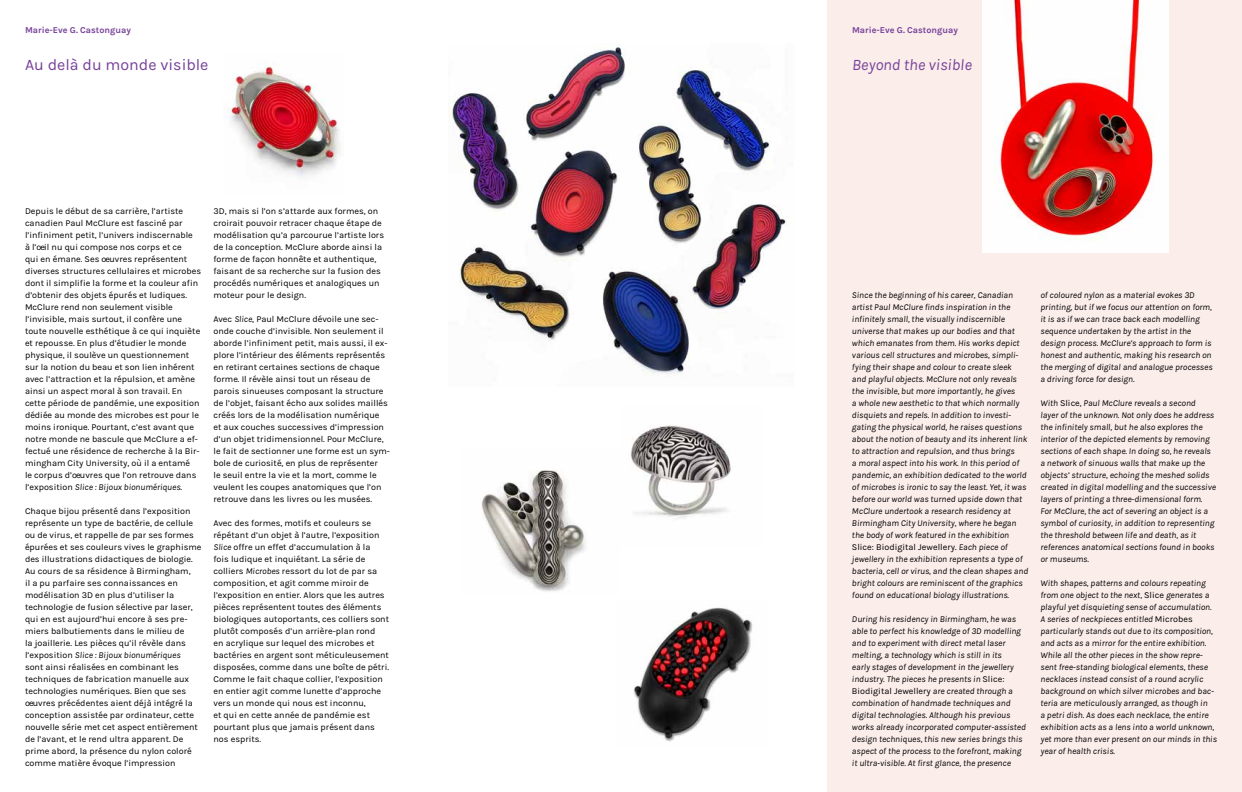
<style>
.page{position:relative;width:1242px;height:792px;background:#fff}
.page>*{position:absolute;margin:0;border:0;box-sizing:border-box;transform-origin:0 0}
.t1{font:16px "Karla";color:#774199}
.t2{font:italic 16px "Karla";color:#774199}
.t3{font:9px/12px "Karla";color:#000}
.t4{font:italic 9px/12px "Karla";color:#000}
.t5{font:700 9px "Karla";color:#774199}
.s1{font-style:italic}
.s2{font-style:normal}
</style>
<div class="page">
<div style="left:827px;top:0;width:415px;height:792px;background:#faedea"></div>
<img style="left:449px;top:47px;width:337px;height:328px">
<img style="left:226px;top:66px;width:114px;height:112px">
<img style="left:982px;top:0;width:186px;height:253px">
<img style="left:631px;top:425px;width:100px;height:94px">
<img style="left:481px;top:470px;width:105px;height:122px">
<img style="left:633px;top:607px;width:120px;height:135px">
<p class="t5" style="left:25px;top:27px;width:107px">Marie-Eve G. Castonguay</p>
<p class="t5" style="left:852px;top:27px;width:107px">Marie-Eve G. Castonguay</p>
<h1 class="t1" style="left:25px;top:56px;width:185px">Au delà du monde visible</h1>
<h1 class="t2" style="left:852px;top:56px;width:121px">Beyond the visible</h1>
<p class="t3" style="left:25px;top:205px;width:178px">Depuis le début de sa carrière, l’artiste canadien Paul McClure est fasciné par l’infiniment petit, l’univers indiscernable<br>à l’oeil nu qui compose nos corps et ce<br>qui en émane. Ses oeuvres représentent diverses structures cellulaires et microbes dont il simplifie la forme et la couleur afin d’obtenir des objets épurés et ludiques.<br>McClure rend non seulement visible l’invisible, mais surtout, il confère une toute nouvelle esthétique à ce qui inquiète et repousse. En plus d’étudier le monde physique, il soulève un questionnement sur la notion du beau et son lien inhérent avec l’attraction et la répulsion, et amène ainsi un aspect moral à son travail. En cette période de pandémie, une exposition dédiée au monde des microbes est pour le moins ironique. Pourtant, c’est avant que notre monde ne bascule que McClure a ef&shy;fectué une résidence de recherche à la Bir&shy;mingham City University, où il a entamé<br>le corpus d’oeuvres que l’on retrouve dans l’exposition <span class="s1">Slice : Bijoux bionumériques</span>.</p>
<p class="t3" style="left:25px;top:505px;width:178px">Chaque bijou présenté dans l’exposition représente un type de bactérie, de cellule ou de virus, et rappelle de par ses formes épurées et ses couleurs vives le graphisme des illustrations didactiques de biologie.<br>Au cours de sa résidence à Birmingham,<br>il a pu parfaire ses connaissances en modélisation 3D en plus d’utiliser la technologie de fusion sélective par laser, qui en est aujourd’hui encore à ses pre&shy;miers balbutiements dans le milieu de<br>la joaillerie. Les pièces qu’il révèle dans l’exposition <span class="s1">Slice : Bijoux bionumériques<br></span>sont ainsi réalisées en combinant les techniques de fabrication manuelle aux technologies numériques. Bien que ses oeuvres précédentes aient déjà intégré la conception assistée par ordinateur, cette nouvelle série met cet aspect entièrement de l’avant, et le rend ultra apparent. De prime abord, la présence du nylon coloré comme matière évoque l’impression</p>
<p class="t3" style="left:213px;top:205px;width:172px">3D, mais si l’on s’attarde aux formes, on croirait pouvoir retracer chaque étape de modélisation qu’a parcourue l’artiste lors de la conception. McClure aborde ainsi la forme de facon honnête et authentique, faisant de sa recherche sur la fusion des procédés numériques et analogiques un moteur pour le design.</p>
<p class="t3" style="left:213px;top:313px;width:178px">Avec <span class="s1">Slice</span>, Paul McClure dévoile une sec&shy;onde couche d’invisible. Non seulement il aborde l’infiniment petit, mais aussi, il ex&shy;plore l’intérieur des éléments représentés en retirant certaines sections de chaque forme. Il révèle ainsi tout un réseau de parois sinueuses composant la structure de l’objet, faisant écho aux solides maillés créés lors de la modélisation numérique<br>et aux couches successives d’impression d’un objet tridimensionnel. Pour McClure, le fait de sectionner une forme est un sym&shy;bole de curiosité, en plus de représenter<br>le seuil entre la vie et la mort, comme le veulent les coupes anatomiques que l’on retrouve dans les livres ou les musées.</p>
<p class="t3" style="left:213px;top:517px;width:177px">Avec des formes, motifs et couleurs se répétant d’un objet à l’autre, l’exposition <span class="s1">Slice</span> offre un effet d’accumulation à la<br>fois ludique et inquiétant. La série de colliers <span class="s1">Microbes</span> ressort du lot de par sa composition, et agit comme miroir de l’exposition en entier. Alors que les autres pièces représentent toutes des éléments biologiques autoportants, ces colliers sont plutôt composés d’un arrière-plan rond<br>en acrylique sur lequel des microbes et bactéries en argent sont méticuleusement disposées, comme dans une boîte de pétri.<br>Comme le fait chaque collier, l’exposition en entier agit comme lunette d’approche vers un monde qui nous est inconnu,<br>et qui en cette année de pandémie est pourtant plus que jamais présent dans nos esprits.</p>
<p class="t4" style="left:852px;top:290px;width:178px">Since the beginning of his career, Canadian artist Paul McClure finds inspiration in the infinitely small, the visually indiscernible universe that makes up our bodies and that which emanates from them. His works depict various cell structures and microbes, simpli&shy;fying their shape and colour to create sleek and playful objects. McClure not only reveals the invisible, but more importantly, he gives<br>a whole new aesthetic to that which normally disquiets and repels. In addition to investi&shy;gating the physical world, he raises questions about the notion of beauty and its inherent link to attraction and repulsion, and thus brings<br>a moral aspect into his work. In this period of pandemic, an exhibition dedicated to the world of microbes is ironic to say the least. Yet, it was before our world was turned upside down that McClure undertook a research residency at Birmingham City University, where he began the body of work featured in the exhibition <span class="s2">Slice: Biodigital Jewellery.</span> Each piece of jewellery in the exhibition represents a type of bacteria, cell or virus, and the clean shapes and bright colours are reminiscent of the graphics found on educational biology illustrations.</p>
<p class="t4" style="left:852px;top:614px;width:175px">During his residency in Birmingham, he was able to perfect his knowledge of 3D modelling and to experiment with direct metal laser melting, a technology which is still in its<br>early stages of development in the jewellery industry. The pieces he presents in <span class="s2">Slice:<br>Biodigital Jewellery</span> are created through a combination of handmade techniques and digital technologies. Although his previous works already incorporated computer-assisted design techniques, this new series brings this aspect of the process to the forefront, making it ultra-visible. At first glance, the presence</p>
<p class="t4" style="left:1040px;top:289px;width:174px">of coloured nylon as a material evokes 3D printing, but if we focus our attention on form, it is as if we can trace back each modelling sequence undertaken by the artist in the design process. McClure’s approach to form is honest and authentic, making his research on the merging of digital and analogue processes a driving force for design.</p>
<p class="t4" style="left:1040px;top:397px;width:177px">With <span class="s2">Slice</span>, Paul McClure reveals a second<br>layer of the unknown. Not only does he address the infinitely small, but he also explores the interior of the depicted elements by removing sections of each shape. In doing so, he reveals a network of sinuous walls that make up the objects’ structure, echoing the meshed solids created in digital modelling and the successive layers of printing a three-dimensional form.<br>For McClure, the act of severing an object is a symbol of curiosity, in addition to representing the threshold between life and death, as it references anatomical sections found in books or museums.</p>
<p class="t4" style="left:1040px;top:577px;width:178px">With shapes, patterns and colours repeating from one object to the next, <span class="s2">Slice</span> generates a playful yet disquieting sense of accumulation.<br>A series of neckpieces entitled <span class="s2">Microbes </span>particularly stands out due to its composition, and acts as a mirror for the entire exhibition.<br>While all the other pieces in the show repre&shy;sent free-standing biological elements, these necklaces instead consist of a round acrylic background on which silver microbes and bac&shy;teria are meticulously arranged, as though in<br>a petri dish. As does each necklace, the entire exhibition acts as a lens into a world unknown, yet more than ever present on our minds in this year of health crisis.</p>
</div>
